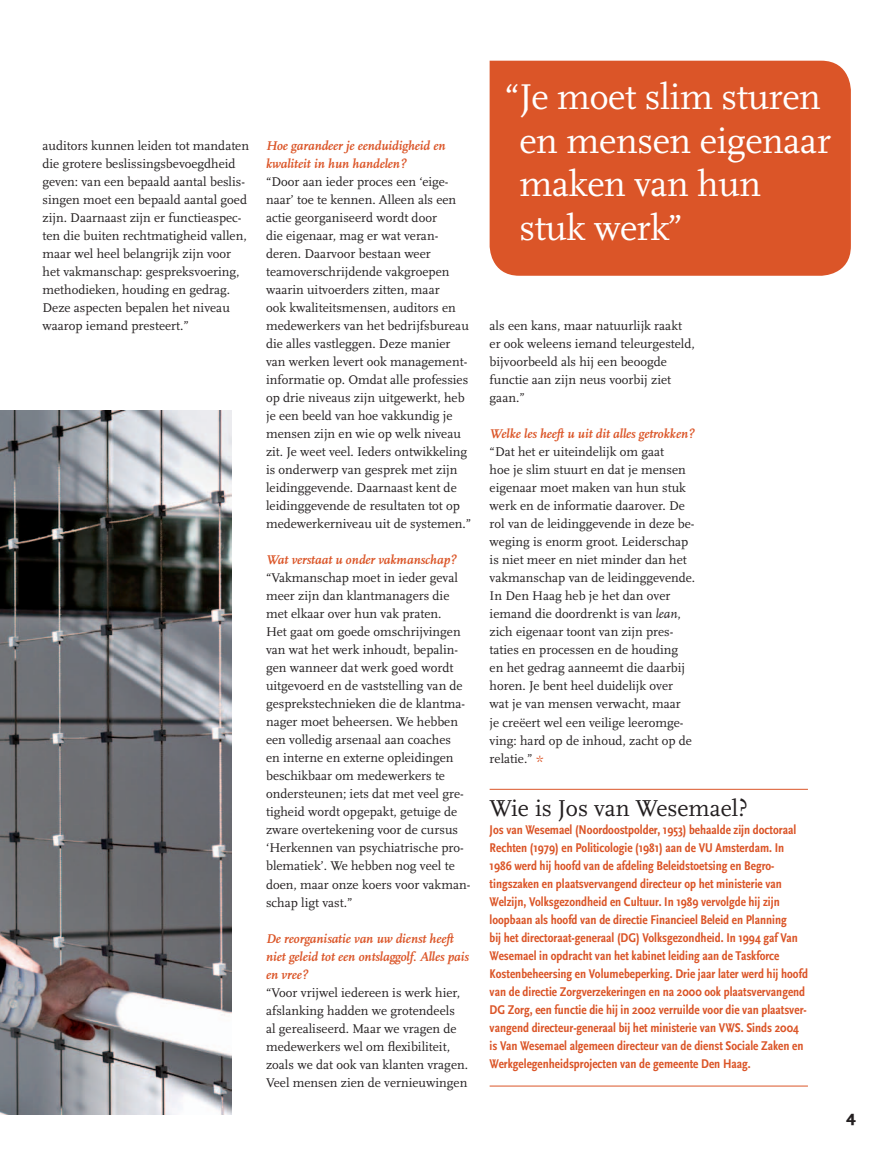
<style>
.page{position:relative;width:893px;height:1149px;background:#fff}
.page>*{position:absolute;margin:0;border:0;box-sizing:border-box;transform-origin:0 0}
.t1{font:37.35px/43.5px "Scala OT";letter-spacing:-.01em;color:#fff}
.t2{font:24px "Scala OT";color:#231f20}
.t3{font:900 16.5px "Scala Sans OT";color:#231f20}
.t4{font:13.2px/18px "Scala OT";color:#231f20}
.t5{font:700 condensed 13.2px/18px "Scala Sans OT";color:#db5528}
.t6{font:italic 700 13.2px/18px "Scala OT";color:#db5528}
.s1{font-style:italic}
.s2{font-size:15px;color:#db5528}
</style>
<div class="page">
<img style="left:0;top:410px;width:231px;height:704px">
<hr style="left:490px;top:1085px;width:318px;height:1px;background:#db5528">
<hr style="left:490px;top:788px;width:318px;height:1px;background:#db5528">
<div style="left:490px;top:61px;width:361px;height:215px;background:#db5528"></div>
<p class="t4" style="left:43px;top:137px;width:208px">auditors kunnen leiden tot mandaten die grotere beslissingsbevoegdheid geven: van een bepaald aantal beslis&shy;singen moet een bepaald aantal goed zijn. Daarnaast zijn er functieaspec&shy;ten die buiten rechtmatigheid vallen, maar wel heel belangrijk zijn voor het vakmanschap: gespreksvoering, methodieken, houding en gedrag.<br>Deze aspecten bepalen het niveau waarop iemand presteert.”</p>
<p class="t6" style="left:266px;top:136px;width:181px">Hoe garandeer je eenduidigheid en kwaliteit in hun handelen?</p>
<p class="t4" style="left:266px;top:173px;width:207px">“Door aan ieder proces een ‘eige&shy;naar’ toe te kennen. Alleen als een actie georganiseerd wordt door<br>die eigenaar, mag er wat veran&shy;deren. Daarvoor bestaan weer teamoverschrijdende vakgroepen waarin uitvoerders zitten, maar<br>ook kwaliteitsmensen, auditors en medewerkers van het bedrijfsbureau die alles vastleggen. Deze manier van werken levert ook management&shy;informatie op. Omdat alle professies op drie niveaus zijn uitgewerkt, heb je een beeld van hoe vakkundig je mensen zijn en wie op welk niveau zit. Je weet veel. Ieders ontwikkeling is onderwerp van gesprek met zijn leidinggevende. Daarnaast kent de leidinggevende de resultaten tot op medewerkerniveau uit de systemen.”</p>
<p class="t6" style="left:266px;top:551px;width:192px">Wat verstaat u onder vakmanschap?</p>
<p class="t4" style="left:266px;top:569px;width:206px">“Vakmanschap moet in ieder geval meer zijn dan klantmanagers die met elkaar over hun vak praten.<br>Het gaat om goede omschrijvingen van wat het werk inhoudt, bepalin&shy;gen wanneer dat werk goed wordt uitgevoerd en de vaststelling van de gesprekstechnieken die de klantma&shy;nager moet beheersen. We hebben een volledig arsenaal aan coaches<br>en interne en externe opleidingen beschikbaar om medewerkers te ondersteunen; iets dat met veel gre&shy;tigheid wordt opgepakt, getuige de zware overtekening voor de cursus ‘Herkennen van psychiatrische pro&shy;blematiek’. We hebben nog veel te doen, maar onze koers voor vakman&shy;schap ligt vast.”</p>
<p class="t6" style="left:266px;top:929px;width:204px">De reorganisatie van uw dienst heeft niet geleid tot een ontslaggolf. Alles pais en vree?</p>
<p class="t4" style="left:266px;top:983px;width:203px">“Voor vrijwel iedereen is werk hier, afslanking hadden we grotendeels<br>al gerealiseerd. Maar we vragen de medewerkers wel om flexibiliteit, zoals we dat ook van klanten vragen.<br>Veel mensen zien de vernieuwingen</p>
<h1 class="t1" style="left:519px;top:76px;width:313px;text-indent:-15px">“ Je moet slim sturen en mensen eig enaar maken van hun stuk werk”</h1>
<p class="t4" style="left:490px;top:317px;width:207px">als een kans, maar natuurlijk raakt er ook weleens iemand teleurgesteld, bijvoorbeeld als hij een beoogde functie aan zijn neus voorbij ziet gaan.”</p>
<p class="t6" style="left:490px;top:425px;width:206px">Welke les heeft u uit dit alles getrokken?</p>
<p class="t4" style="left:490px;top:443px;width:207px">“Dat het er uiteindelijk om gaat<br>hoe je slim stuurt en dat je mensen eigenaar moet maken van hun stuk werk en de informatie daarover. De rol van de leidinggevende in deze be&shy;weging is enorm groot. Leiderschap is niet meer en niet minder dan het vakmanschap van de leidinggevende.<br>In Den Haag heb je het dan over iemand die doordrenkt is van <span class="s1">lean</span>, zich eigenaar toont van zijn pres&shy;taties en processen en de houding en het gedrag aanneemt die daarbij horen. Je bent heel duidelijk over wat je van mensen verwacht, maar<br>je creëert wel een veilige leeromge&shy;ving: hard op de inhoud, zacht op de relatie.” <span class="s2">*</span></p>
<h2 class="t2" style="left:490px;top:795px;width:260px">Wie is Jos van Wesemael?</h2>
<p class="t5" style="left:490px;top:821px;width:320px">Jos van Wesemael (Noordoostpolder, 1953) behaalde zijn doctoraal Rechten (1979) en Politicologie (1981) aan de VU Amsterdam. In 1986 werd hij hoofd van de afdeling Beleidstoetsing en Begro&shy;tingszaken en plaatsvervangend directeur op het ministerie van Welzijn, Volksgezondheid en Cultuur. In 1989 vervolgde hij zijn loopbaan als hoofd van de directie Financieel Beleid en Planning<br>bij het directoraat-generaal (DG) Volksgezondheid. In 1994 gaf Van Wesemael in opdracht van het kabinet leiding aan de Taskforce Kostenbeheersing en Volumebeperking. Drie jaar later werd hij hoofd van de directie Zorgverzekeringen en na 2000 ook plaatsvervangend DG Zorg, een functie die hij in 2002 verruilde voor die van plaatsver&shy;vangend directeur-generaal bij het ministerie van VWS. Sinds 2004 is Van Wesemael algemeen directeur van de dienst Sociale Zaken en Werkgelegenheidsprojecten van de gemeente Den Haag.</p>
<p class="t3" style="left:846px;top:1107px;width:11px">4</p>
</div>
